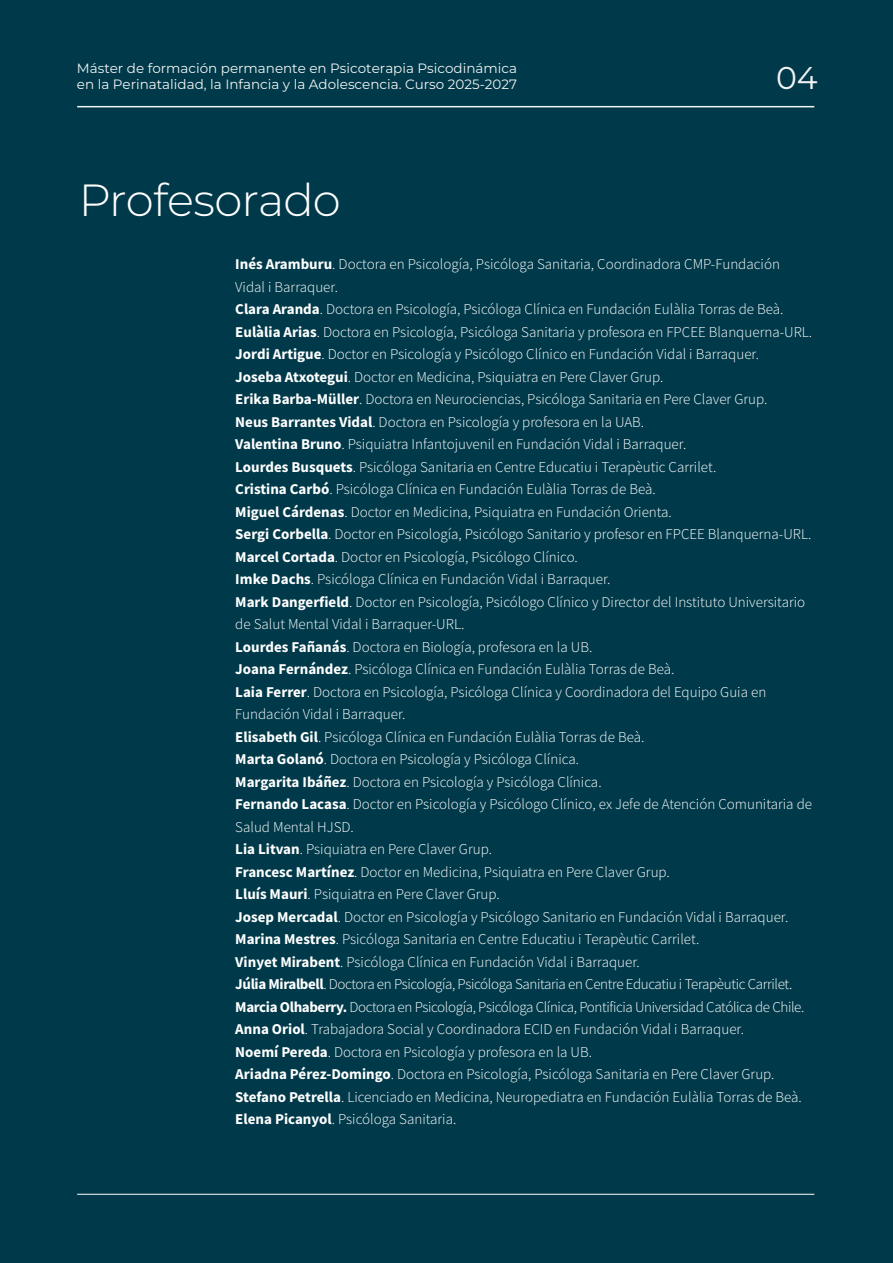
<style>
.page{position:relative;width:893px;height:1263px;background:#003a4a}
.page>*{position:absolute;margin:0;border:0;box-sizing:border-box;transform-origin:0 0}
.Section_Intro_30_33{font:100 45px "Montserrat";letter-spacing:-.02em;color:#fff}
.t1{font:100 31.5px "Montserrat";color:#f3f3f3}
.t2{font:300 15px/22.5px "Source Sans Pro";color:#fff}
.t3{font:300 15px/22.5px "Source Sans Pro";letter-spacing:-.025em;color:#fff}
.t4{font:100 13.5px "Montserrat";color:#f3f3f3}
.s1{font-weight:700}
</style>
<div class="page">
<hr style="left:77px;top:106px;width:737px;height:1px;background:#f3f3f3">
<hr style="left:77px;top:1194px;width:737px;height:1px;background:#fff">
<p class="t4" style="left:77px;top:59px;width:442px">Máster de formación permanente en Psicoterapia Psicodinámica</p>
<p class="t4" style="left:77px;top:75px;width:442px">en la Perinatalidad, la Infancia y la Adolescencia. Curso 2025-2027</p>
<p class="Section_Intro_30_33" style="left:79px;top:170px;width:264px">Profesorado</p>
<p class="t1" style="left:776px;top:56px;width:43px">04</p>
<p class="t2" style="left:235px;top:253px;width:546px"><span class="s1">Inés Aramburu</span>. Doctora en Psicología, Psicóloga Sanitaria, Coordinadora CMP-Fundación<br>Vidal i Barraquer.</p>
<p class="t2" style="left:235px;top:298px;width:550px"><span class="s1">Clara Aranda</span>. Doctora en Psicología, Psicóloga Clínica en Fundación Eulàlia Torras de Beà.</p>
<p class="t2" style="left:235px;top:320px;width:578px"><span class="s1">Eulàlia Arias</span>. Doctora en Psicología, Psicóloga Sanitaria y profesora en FPCEE Blanquerna-URL.</p>
<p class="t2" style="left:235px;top:343px;width:525px"><span class="s1">Jordi Artigue</span>. Doctor en Psicología y Psicólogo Clínico en Fundación Vidal i Barraquer.</p>
<p class="t2" style="left:235px;top:365px;width:430px"><span class="s1">Joseba Atxotegui</span>. Doctor en Medicina, Psiquiatra en Pere Claver Grup.</p>
<p class="t2" style="left:235px;top:388px;width:534px"><span class="s1">Erika Barba-Müller</span>. Doctora en Neurociencias, Psicóloga Sanitaria en Pere Claver Grup.</p>
<p class="t2" style="left:235px;top:410px;width:410px"><span class="s1">Neus Barrantes Vidal</span>. Doctora en Psicología y profesora en la UAB.</p>
<p class="t2" style="left:235px;top:433px;width:452px"><span class="s1">Valentina Bruno</span>. Psiquiatra Infantojuvenil en Fundación Vidal i Barraquer.</p>
<p class="t2" style="left:235px;top:455px;width:482px"><span class="s1">Lourdes Busquets</span>. Psicóloga Sanitaria en Centre Educatiu i Terapèutic Carrilet.</p>
<p class="t2" style="left:235px;top:478px;width:422px"><span class="s1">Cristina Carbó</span>. Psicóloga Clínica en Fundación Eulàlia Torras de Beà.</p>
<p class="t2" style="left:235px;top:500px;width:438px"><span class="s1">Miguel Cárdenas</span>. Doctor en Medicina, Psiquiatra en Fundación Orienta.</p>
<p class="t2" style="left:235px;top:523px;width:578px"><span class="s1">Sergi Corbella</span>. Doctor en Psicología, Psicólogo Sanitario y profesor en FPCEE Blanquerna-URL.</p>
<p class="t2" style="left:235px;top:545px;width:344px"><span class="s1">Marcel Cortada</span>. Doctor en Psicología, Psicólogo Clínico.</p>
<p class="t2" style="left:235px;top:568px;width:377px"><span class="s1">Imke Dachs</span>. Psicóloga Clínica en Fundación Vidal i Barraquer.</p>
<p class="t2" style="left:235px;top:590px;width:571px"><span class="s1">Mark Dangerfield</span>. Doctor en Psicología, Psicólogo Clínico y Director del Instituto Universitario de Salut Mental Vidal i Barraquer-URL.</p>
<p class="t2" style="left:235px;top:635px;width:359px"><span class="s1">Lourdes Fañanás</span>. Doctora en Biología, profesora en la UB.</p>
<p class="t2" style="left:235px;top:658px;width:441px"><span class="s1">Joana Fernández</span>. Psicóloga Clínica en Fundación Eulàlia Torras de Beà.</p>
<p class="t2" style="left:235px;top:680px;width:533px"><span class="s1">Laia Ferrer</span>. Doctora en Psicología, Psicóloga Clínica y Coordinadora del Equipo Guia en<br>Fundación Vidal i Barraquer.</p>
<p class="t2" style="left:235px;top:725px;width:411px"><span class="s1">Elisabeth Gil</span>. Psicóloga Clínica en Fundación Eulàlia Torras de Beà.</p>
<p class="t2" style="left:235px;top:748px;width:345px"><span class="s1">Marta Golanó</span>. Doctora en Psicología y Psicóloga Clínica.</p>
<p class="t2" style="left:235px;top:770px;width:368px"><span class="s1">Margarita Ibáñez</span>. Doctora en Psicología y Psicóloga Clínica.</p>
<p class="t2" style="left:235px;top:793px;width:578px"><span class="s1">Fernando Lacasa</span>. Doctor en Psicología y Psicólogo Clínico, ex Jefe de Atención Comunitaria de<br>Salud Mental HJSD.</p>
<p class="t2" style="left:235px;top:838px;width:258px"><span class="s1">Lia Litvan</span>. Psiquiatra en Pere Claver Grup.</p>
<p class="t2" style="left:235px;top:860px;width:436px"><span class="s1">Francesc Martínez</span>. Doctor en Medicina, Psiquiatra en Pere Claver Grup.</p>
<p class="t2" style="left:235px;top:883px;width:266px"><span class="s1">Lluís Mauri</span>. Psiquiatra en Pere Claver Grup.</p>
<p class="t2" style="left:235px;top:905px;width:555px"><span class="s1">Josep Mercadal</span>. Doctor en Psicología y Psicólogo Sanitario en Fundación Vidal i Barraquer.</p>
<p class="t2" style="left:235px;top:928px;width:465px"><span class="s1">Marina Mestres</span>. Psicóloga Sanitaria en Centre Educatiu i Terapèutic Carrilet.</p>
<p class="t3" style="left:235px;top:950px;width:559px"><span class="s1">Vinyet Mirabent</span>. Psicóloga Clínica en Fundación Vidal i Barraquer.<br><span class="s1">Júlia Miralbell</span>. Doctora en Psicología, Psicóloga Sanitaria en Centre Educatiu i Terapèutic Carrilet.</p>
<p class="t3" style="left:235px;top:995px;width:571px"><span class="s1">Marcia Olhaberry.</span> Doctora en Psicología, Psicóloga Clínica, Pontificia Universidad Católica de Chile.</p>
<p class="t2" style="left:235px;top:1018px;width:510px"><span class="s1">Anna Oriol</span>. Trabajadora Social y Coordinadora ECID en Fundación Vidal i Barraquer.</p>
<p class="t2" style="left:235px;top:1040px;width:358px"><span class="s1">Noemí Pereda</span>. Doctora en Psicología y profesora en la UB.</p>
<p class="t2" style="left:235px;top:1063px;width:541px"><span class="s1">Ariadna Pérez-Domingo</span>. Doctora en Psicología, Psicóloga Sanitaria en Pere Claver Grup.</p>
<p class="t2" style="left:235px;top:1085px;width:568px"><span class="s1">Stefano Petrella</span>. Licenciado en Medicina, Neuropediatra en Fundación Eulàlia Torras de Beà.</p>
<p class="t2" style="left:235px;top:1108px;width:223px"><span class="s1">Elena Picanyol</span>. Psicóloga Sanitaria.</p>
</div>
